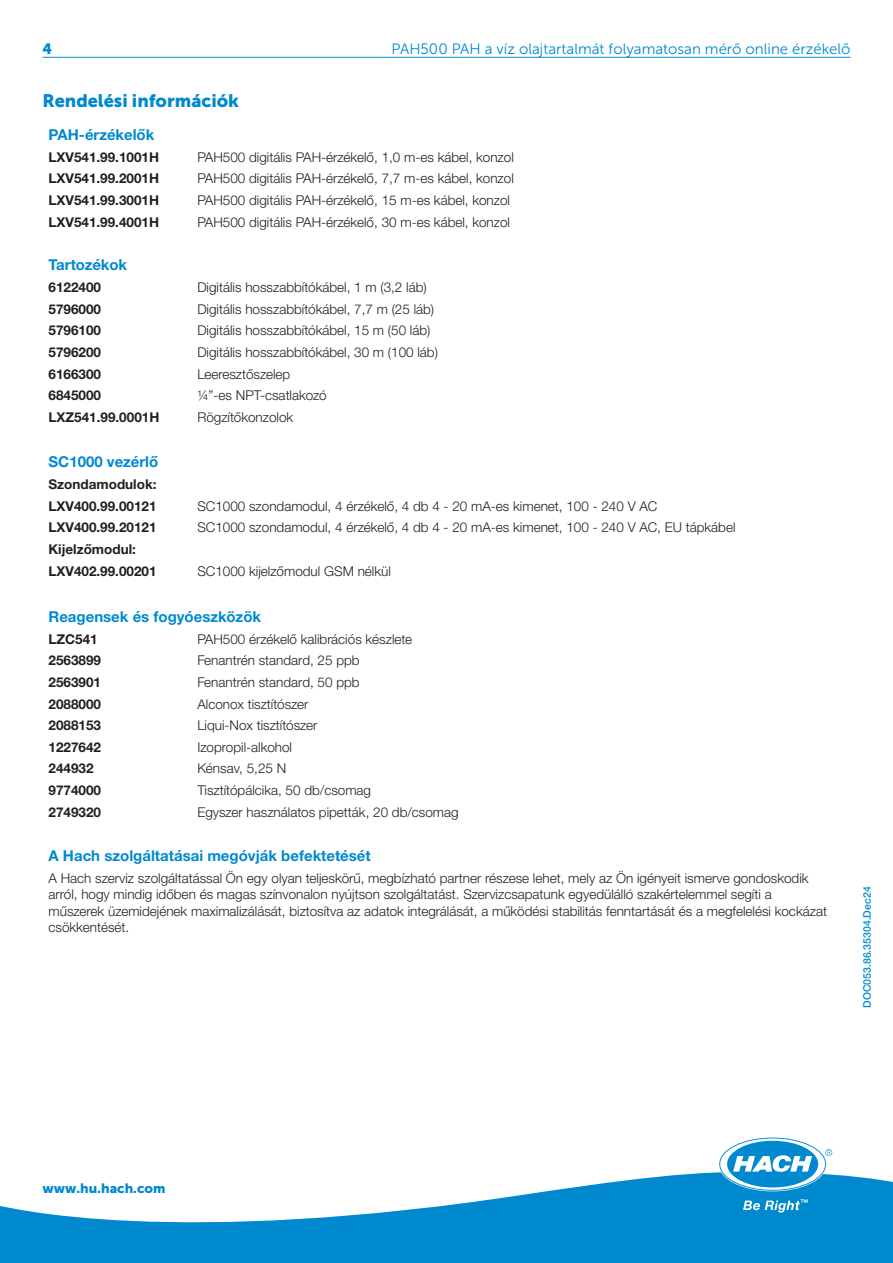
<style>
.page{position:relative;width:893px;height:1263px;background:#fff}
.page>*{position:absolute;margin:0;border:0;box-sizing:border-box;transform-origin:0 0}
.Head_2{font:18px "Museo Sans 900";color:#0089cf}
.Head_3_Text_1_Bold{font:700 15px "Helvetica Neue LTW1 G";color:#0089cf}
.Head_3{font:15px "Museo Sans 300";color:#0089cf}
.Head_3-2{font:15px "Museo Sans 900";color:#0089cf}
.Text_1{font:300 13.5px/16.5px "Helvetica Neue LTW1 G";color:#231f20}
.Text_1_Text_1_Bold{font:700 13.5px "Helvetica Neue LTW1 G";color:#231f20}
.Text_1_Bold{font:700 13.5px "Helvetica Neue LTW1 G";color:#231f20}
.Text_1_Color{font:13.5px "Museo Sans 900";color:#0089cf}
.t1{font:500 10.5px "Helvetica Neue LTW1 G";color:#0089cf}
</style>
<div class="page">
<svg style="left:0;top:1168px;width:893px;height:95px;fill:#0089cf"></svg>
<svg style="left:720px;top:1138px;width:112px;height:52px"></svg>
<svg style="left:743px;top:1199px;width:65px;height:13px"></svg>
<hr style="left:43px;top:57px;width:807px;height:1px;background:#0089cf">
<p class="Head_3-2" style="left:43px;top:40px;width:11px">4</p>
<p class="Head_3" style="left:392px;top:41px;width:460px">PAH500 PAH a víz olajtartalmát folyamatosan mérő online érzékelő</p>
<p class="Head_2" style="left:43px;top:91px;width:198px">Rendelési információk</p>
<p class="Head_3_Text_1_Bold" style="left:49px;top:125px;width:107px">PAH-érzékelők</p>
<p class="Text_1_Text_1_Bold" style="left:49px;top:149px;width:112px">LXV541.99.1001H</p>
<p class="Text_1" style="left:197px;top:149px;width:318px">PAH500 digitális PAH-érzékelő, 1,0 m-es kábel, konzol</p>
<p class="Text_1_Text_1_Bold" style="left:49px;top:170px;width:112px">LXV541.99.2001H</p>
<p class="Text_1" style="left:197px;top:170px;width:318px">PAH500 digitális PAH-érzékelő, 7,7 m-es kábel, konzol</p>
<p class="Text_1_Text_1_Bold" style="left:49px;top:192px;width:112px">LXV541.99.3001H</p>
<p class="Text_1" style="left:197px;top:192px;width:314px">PAH500 digitális PAH-érzékelő, 15 m-es kábel, konzol</p>
<p class="Text_1_Text_1_Bold" style="left:49px;top:213px;width:112px">LXV541.99.4001H</p>
<p class="Text_1" style="left:197px;top:213px;width:314px">PAH500 digitális PAH-érzékelő, 30 m-es kábel, konzol</p>
<p class="Head_3_Text_1_Bold" style="left:49px;top:256px;width:80px">Tartozékok</p>
<p class="Text_1_Text_1_Bold" style="left:49px;top:279px;width:54px">6122400</p>
<p class="Text_1" style="left:197px;top:279px;width:231px">Digitális hosszabbítókábel, 1 m (3,2 láb)</p>
<p class="Text_1_Text_1_Bold" style="left:49px;top:301px;width:54px">5796000</p>
<p class="Text_1" style="left:197px;top:301px;width:238px">Digitális hosszabbítókábel, 7,7 m (25 láb)</p>
<p class="Text_1_Text_1_Bold" style="left:49px;top:322px;width:54px">5796100</p>
<p class="Text_1" style="left:197px;top:322px;width:235px">Digitális hosszabbítókábel, 15 m (50 láb)</p>
<p class="Text_1_Text_1_Bold" style="left:49px;top:344px;width:54px">5796200</p>
<p class="Text_1" style="left:197px;top:344px;width:242px">Digitális hosszabbítókábel, 30 m (100 láb)</p>
<p class="Text_1_Text_1_Bold" style="left:49px;top:365px;width:54px">6166300</p>
<p class="Text_1" style="left:197px;top:366px;width:94px">Leeresztőszelep</p>
<p class="Text_1_Text_1_Bold" style="left:49px;top:387px;width:54px">6845000</p>
<p class="Text_1" style="left:197px;top:387px;width:131px">¼”-es NPT-csatlakozó</p>
<p class="Text_1_Text_1_Bold" style="left:49px;top:409px;width:112px">LXZ541.99.0001H</p>
<p class="Text_1" style="left:197px;top:409px;width:97px">Rögzítőkonzolok</p>
<p class="Head_3_Text_1_Bold" style="left:49px;top:453px;width:111px">SC1000 vezérlő</p>
<p class="Text_1_Bold" style="left:49px;top:476px;width:109px">Szondamodulok:</p>
<p class="Text_1_Text_1_Bold" style="left:49px;top:498px;width:110px">LXV400.99.00121</p>
<p class="Text_1" style="left:197px;top:498px;width:461px">SC1000 szondamodul, 4 érzékelő, 4 db 4 - 20 mA-es kimenet, 100 - 240 V AC</p>
<p class="Text_1_Text_1_Bold" style="left:49px;top:519px;width:110px">LXV400.99.20121</p>
<p class="Text_1" style="left:197px;top:519px;width:540px">SC1000 szondamodul, 4 érzékelő, 4 db 4 - 20 mA-es kimenet, 100 - 240 V AC, EU tápkábel</p>
<p class="Text_1_Bold" style="left:49px;top:541px;width:89px">Kijelzőmodul:</p>
<p class="Text_1_Text_1_Bold" style="left:49px;top:562px;width:110px">LXV402.99.00201</p>
<p class="Text_1" style="left:197px;top:563px;width:195px">SC1000 kijelzőmodul GSM nélkül</p>
<p class="Head_3_Text_1_Bold" style="left:49px;top:607px;width:214px">Reagensek és fogyóeszközök</p>
<p class="Text_1_Text_1_Bold" style="left:49px;top:630px;width:51px">LZC541</p>
<p class="Text_1" style="left:197px;top:630px;width:216px">PAH500 érzékelő kalibrációs készlete</p>
<p class="Text_1_Text_1_Bold" style="left:49px;top:652px;width:54px">2563899</p>
<p class="Text_1" style="left:197px;top:652px;width:164px">Fenantrén standard, 25 ppb</p>
<p class="Text_1_Text_1_Bold" style="left:49px;top:674px;width:54px">2563901</p>
<p class="Text_1" style="left:197px;top:674px;width:164px">Fenantrén standard, 50 ppb</p>
<p class="Text_1_Text_1_Bold" style="left:49px;top:695px;width:54px">2088000</p>
<p class="Text_1" style="left:197px;top:695px;width:113px">Alconox tisztítószer</p>
<p class="Text_1_Text_1_Bold" style="left:49px;top:717px;width:54px">2088153</p>
<p class="Text_1" style="left:197px;top:717px;width:122px">Liqui-Nox tisztítószer</p>
<p class="Text_1_Text_1_Bold" style="left:49px;top:739px;width:54px">1227642</p>
<p class="Text_1" style="left:197px;top:739px;width:96px">Izopropil-alkohol</p>
<p class="Text_1_Text_1_Bold" style="left:49px;top:760px;width:47px">244932</p>
<p class="Text_1" style="left:197px;top:760px;width:90px">Kénsav, 5,25 N</p>
<p class="Text_1_Text_1_Bold" style="left:49px;top:782px;width:54px">9774000</p>
<p class="Text_1" style="left:197px;top:782px;width:175px">Tisztítópálcika, 50 db/csomag</p>
<p class="Text_1_Text_1_Bold" style="left:49px;top:804px;width:54px">2749320</p>
<p class="Text_1" style="left:197px;top:804px;width:263px">Egyszer használatos pipetták, 20 db/csomag</p>
<p class="Head_3_Text_1_Bold" style="left:49px;top:846px;width:324px">A Hach szolgáltatásai megóvják befektetését</p>
<p class="Text_1" style="left:49px;top:870px;width:780px">A Hach szerviz szolgáltatással Ön egy olyan teljeskörű, megbízható partner részese lehet, mely az Ön igényeit ismerve gondoskodik arról, hogy mindig időben és magas színvonalon nyújtson szolgáltatást. Szervizcsapatunk egyedülálló szakértelemmel segíti a műszerek üzemidejének maximalizálását, biztosítva az adatok integrálását, a működési stabilitás fenntartását és a megfelelési kockázat csökkentését.</p>
<p class="t1" style="left:861px;top:1008px;width:123px;rotate:-90deg">DOC053.86.35304.Dec24</p>
<p class="Text_1_Color" style="left:43px;top:1181px;width:124px">www.hu.hach.com</p>
</div>
